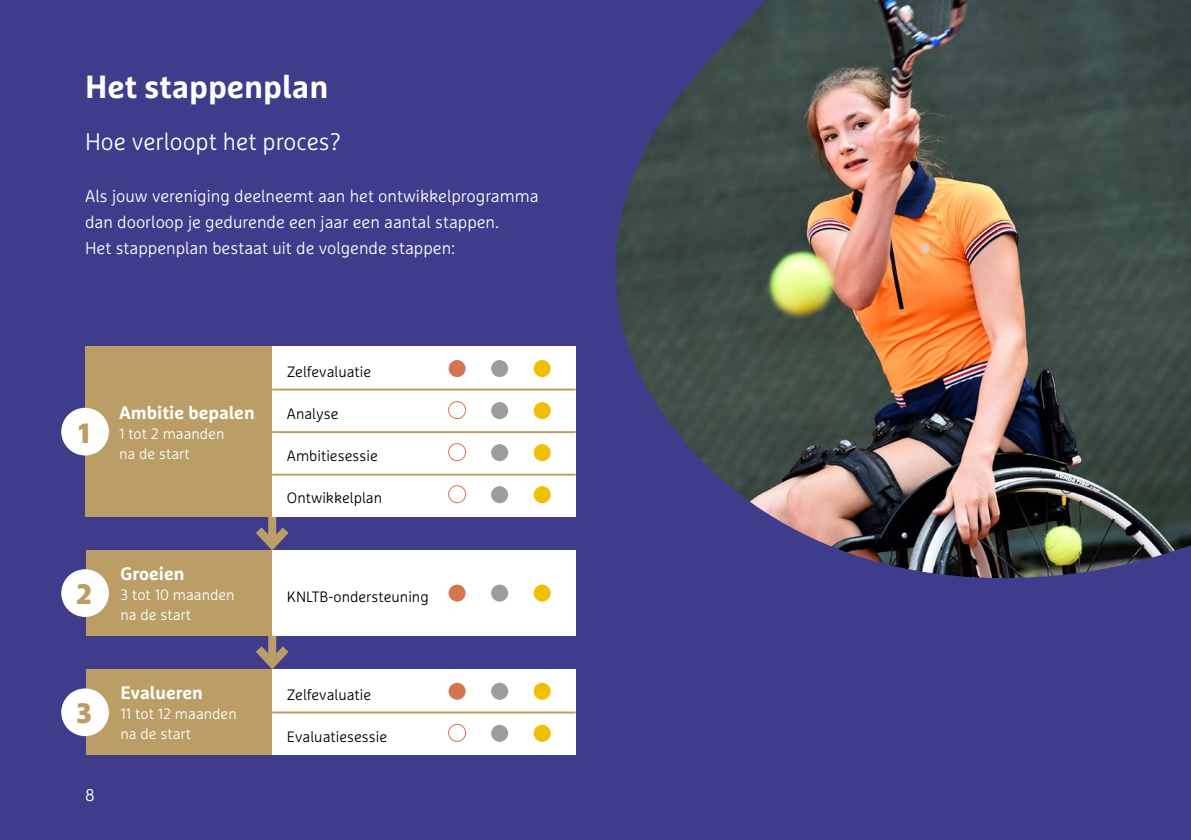
<style>
.page{position:relative;width:1191px;height:840px;background:#fff}
.page>*{position:absolute;margin:0;border:0;box-sizing:border-box;transform-origin:0 0}
._01_titel_Hoofdstuk{font:700 32px "Marselis OT";color:#fff}
.t1{font:900 28px "Marselis OT";color:#ba9e66}
._02_Subkop{font:300 24px "Marselis OT";color:#fff}
._03_Diap_bullet{font:700 18px "Marselis OT";color:#fff}
._03_Diap_bullet-2{font:300 17px/26px "Marselis OT";color:#fff}
._03_Diap_bullet-3{font:300 15px "Marselis OT";color:#000}
._03_Diap_bullet-4{font:300 15px/20px "Marselis OT";color:#fff}
</style>
<div class="page">
<div style="left:0;top:0;width:1191px;height:839px;background:#403c8c"></div>
<img style="left:615px;top:0;width:576px;height:578px">
<div style="left:85px;top:346px;width:187px;height:170px;background:#ba9e66"></div>
<div style="left:272px;top:346px;width:303px;height:170px;background:#fff"></div>
<div style="left:272px;top:550px;width:303px;height:85px;background:#fff"></div>
<div style="left:272px;top:669px;width:303px;height:85px;background:#fff"></div>
<div style="left:86px;top:550px;width:186px;height:85px;background:#ba9e66"></div>
<div style="left:86px;top:669px;width:186px;height:85px;background:#ba9e66"></div>
<div style="left:268px;top:516px;width:8px;height:28px;background:#ba9e66"></div>
<svg style="left:256px;top:518px;width:33px;height:33px"></svg>
<div style="left:268px;top:635px;width:8px;height:28px;background:#ba9e66"></div>
<svg style="left:256px;top:637px;width:33px;height:33px"></svg>
<div style="left:61px;top:407px;width:48px;height:48px;background:#fff;border-radius:50%"></div>
<div style="left:61px;top:569px;width:48px;height:47px;background:#fff;border-radius:50%"></div>
<div style="left:61px;top:688px;width:48px;height:47px;background:#fff;border-radius:50%"></div>
<div style="left:448px;top:360px;width:17px;height:17px;background:#d57450;border-radius:50%"></div>
<div style="left:491px;top:360px;width:17px;height:17px;background:#9d9d9c;border-radius:50%"></div>
<div style="left:533px;top:360px;width:17px;height:17px;background:#f0c000;border-radius:50%"></div>
<div style="left:448px;top:401px;width:18px;height:18px;border:1px solid #d57450;border-radius:50%"></div>
<div style="left:491px;top:402px;width:17px;height:17px;background:#9d9d9c;border-radius:50%"></div>
<div style="left:533px;top:402px;width:17px;height:17px;background:#f0c000;border-radius:50%"></div>
<div style="left:448px;top:443px;width:18px;height:18px;border:1px solid #d57450;border-radius:50%"></div>
<div style="left:491px;top:444px;width:17px;height:17px;background:#9d9d9c;border-radius:50%"></div>
<div style="left:533px;top:444px;width:17px;height:17px;background:#f0c000;border-radius:50%"></div>
<div style="left:448px;top:485px;width:18px;height:18px;border:1px solid #d57450;border-radius:50%"></div>
<div style="left:491px;top:486px;width:17px;height:17px;background:#9d9d9c;border-radius:50%"></div>
<div style="left:533px;top:486px;width:17px;height:17px;background:#f0c000;border-radius:50%"></div>
<div style="left:448px;top:682px;width:17px;height:17px;background:#d57450;border-radius:50%"></div>
<div style="left:491px;top:682px;width:17px;height:17px;background:#9d9d9c;border-radius:50%"></div>
<div style="left:533px;top:682px;width:17px;height:17px;background:#f0c000;border-radius:50%"></div>
<div style="left:448px;top:723px;width:18px;height:18px;border:1px solid #d57450;border-radius:50%"></div>
<div style="left:491px;top:724px;width:17px;height:17px;background:#9d9d9c;border-radius:50%"></div>
<div style="left:533px;top:724px;width:17px;height:17px;background:#f0c000;border-radius:50%"></div>
<div style="left:448px;top:584px;width:17px;height:17px;background:#d57450;border-radius:50%"></div>
<div style="left:491px;top:584px;width:17px;height:17px;background:#9d9d9c;border-radius:50%"></div>
<div style="left:533px;top:584px;width:17px;height:17px;background:#f0c000;border-radius:50%"></div>
<hr style="left:272px;top:388px;width:303px;height:2px;background:#ba9e66">
<hr style="left:272px;top:431px;width:303px;height:2px;background:#ba9e66">
<hr style="left:272px;top:711px;width:303px;height:2px;background:#ba9e66">
<hr style="left:272px;top:473px;width:303px;height:2px;background:#ba9e66">
<p class="_01_titel_Hoofdstuk" style="left:85px;top:67px;width:245px">Het stappenplan</p>
<p class="_02_Subkop" style="left:85px;top:127px;width:257px">Hoe verloopt het proces?</p>
<p class="_03_Diap_bullet-2" style="left:85px;top:183px;width:455px">Als jouw vereniging deelneemt aan het ontwikkelprogramma dan doorloop je gedurende een jaar een aantal stappen.</p>
<p class="_03_Diap_bullet-2" style="left:85px;top:235px;width:371px">Het stappenplan bestaat uit de volgende stappen:</p>
<p class="t1" style="left:78px;top:414px;width:13px">1</p>
<p class="_03_Diap_bullet" style="left:119px;top:401px;width:137px">Ambitie bepalen</p>
<p class="_03_Diap_bullet-4" style="left:119px;top:423px;width:107px">1 tot 2 maanden na de start</p>
<p class="t1" style="left:77px;top:576px;width:17px">2</p>
<p class="t1" style="left:77px;top:695px;width:17px">3</p>
<p class="_03_Diap_bullet-2" style="left:85px;top:781px;width:11px">8</p>
<p class="_03_Diap_bullet" style="left:120px;top:562px;width:65px">Groeien</p>
<p class="_03_Diap_bullet-4" style="left:120px;top:584px;width:116px">3 tot 10 maanden na de start</p>
<p class="_03_Diap_bullet" style="left:120px;top:681px;width:84px">Evalueren</p>
<p class="_03_Diap_bullet-4" style="left:120px;top:703px;width:118px">11 tot 12 maanden na de start</p>
<p class="_03_Diap_bullet-3" style="left:287px;top:362px;width:86px">Zelfevaluatie</p>
<p class="_03_Diap_bullet-3" style="left:287px;top:404px;width:53px">Analyse</p>
<p class="_03_Diap_bullet-3" style="left:287px;top:446px;width:92px">Ambitiesessie</p>
<p class="_03_Diap_bullet-3" style="left:287px;top:488px;width:97px">Ontwikkelplan</p>
<p class="_03_Diap_bullet-3" style="left:287px;top:587px;width:143px">KNLTB-ondersteuning</p>
<p class="_03_Diap_bullet-3" style="left:287px;top:685px;width:86px">Zelfevaluatie</p>
<p class="_03_Diap_bullet-3" style="left:287px;top:727px;width:102px">Evaluatiesessie</p>
</div>
